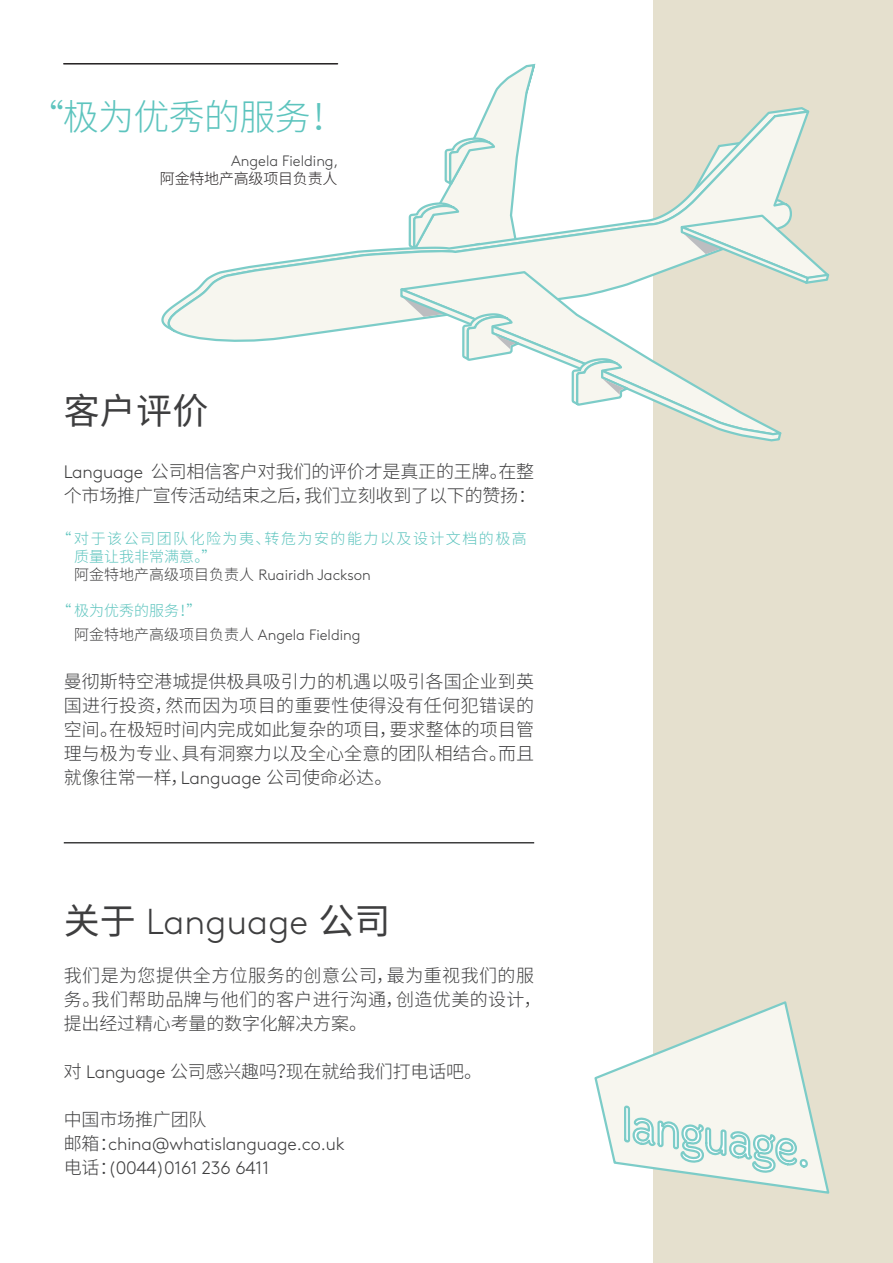
<style>
.page{position:relative;width:893px;height:1263px;background:#fff}
.page>*{position:absolute;margin:0;border:0;box-sizing:border-box;transform-origin:0 0}
.t1{font:300 36px "Brown";letter-spacing:.005em;color:#3e3e3f}
.t2{font:300 36px "Source Han Sans CN";letter-spacing:-.02em;color:#5dc4be}
.t3{font:36px "Source Han Sans CN";color:#3e3e3f}
.t4{font:300 18px/24px "Source Han Sans CN";color:#3e3e3f}
.t5{font:300 18px/24px "Source Han Sans CN";letter-spacing:.025em;color:#3e3e3f}
.t6{font:300 18px "Brown";letter-spacing:-.01em;color:#3e3e3f}
.t7{font:300 15px/18px "Brown";color:#3e3e3f;text-align:right}
.t8{font:300 15px/18px "Source Han Sans CN";letter-spacing:.1em;color:#5dc4be}
.t9{font:300 15px "Source Han Sans CN";color:#5dc4be}
.s1{font-family:"Source Han Sans CN";color:#231f20}
.s2{font-family:"Brown"}
.s3{font-family:"Source Han Sans CN"}
.s4{font-family:"Source Han Sans CN";font-weight:400}
</style>
<div class="page">
<div style="left:654px;top:0;width:239px;height:1263px;background:#e5e0ce"></div>
<svg style="left:488px;top:63px;width:48px;height:43px"></svg>
<svg style="left:167px;top:109px;width:643px;height:233px"></svg>
<svg style="left:393px;top:269px;width:394px;height:73px"></svg>
<svg style="left:398px;top:286px;width:385px;height:157px"></svg>
<svg style="left:673px;top:141px;width:157px;height:145px"></svg>
<svg style="left:461px;top:312px;width:63px;height:51px"></svg>
<svg style="left:570px;top:357px;width:63px;height:50px"></svg>
<hr style="left:64px;top:63px;width:273px;height:2px;background:#231f20">
<hr style="left:64px;top:842px;width:470px;height:1px;background:#3e3e3f">
<svg style="left:596px;top:1002px;width:232px;height:190px"></svg>
<p class="t2" style="left:28px;top:96px;width:319px">“极为优秀的服务！</p>
<p class="t7" style="left:160px;top:151px;width:180px">Angela Fielding,<br><span class="s1">阿金特地产高级项目负责人</span></p>
<p class="t3" style="left:64px;top:390px;width:146px">客户评价</p>
<p class="t4" style="left:64px;top:460px;width:474px"><span class="s2">Language</span> 公司相信客户对我们的评价才是真正的王牌。在整个市场推广宣传活动结束之后，我们立刻收到了以下的赞扬：</p>
<p class="t8" style="left:74px;top:530px;width:454px;text-indent:-18px">“ 对于该公司团队化险为夷、转危为安的能力以及设计文档的极高质量让我非常满意。”</p>
<p class="t7" style="left:74px;top:565px;width:298px"><span class="s3">阿金特地产高级项目负责人</span> Ruairidh Jackson</p>
<p class="t9" style="left:56px;top:602px;width:147px">“ 极为优秀的服务！”</p>
<p class="t7" style="left:74px;top:625px;width:288px"><span class="s3">阿金特地产高级项目负责人</span> Angela Fielding</p>
<p class="t4" style="left:64px;top:670px;width:472px;text-align:justify">曼彻斯特空港城提供极具吸引力的机遇以吸引各国企业到英国进行投资，然而因为项目的重要性使得没有任何犯错误的空间。在极短时间内完成如此复杂的项目，要求整体的项目管理与极为专业、具有洞察力以及全心全意的团队相结合。而且就像往常一样，<span class="s2">Language</span> 公司使命必达。</p>
<p class="t1" style="left:64px;top:895px;width:328px"><span class="s4">关于</span> Language <span class="s4">公司</span></p>
<p class="t5" style="left:64px;top:964px;width:480px">我们是为您提供全方位服务的创意公司，最为重视我们的服务。我们帮助品牌与他们的客户进行沟通，创造优美的设计，提出经过精心考量的数字化解决方案。</p>
<p class="t4" style="left:64px;top:1060px;width:420px">对 <span class="s2">Language</span> 公司感兴趣吗？现在就给我们打电话吧。</p>
<p class="t4" style="left:64px;top:1108px;width:144px">中国市场推广团队</p>
<p class="t6" style="left:64px;top:1130px;width:283px"><span class="s3">邮箱：</span>china@whatislanguage.co.uk</p>
<p class="t6" style="left:64px;top:1154px;width:207px"><span class="s3">电话：</span>(0044)0161 236 6411</p>
</div>
